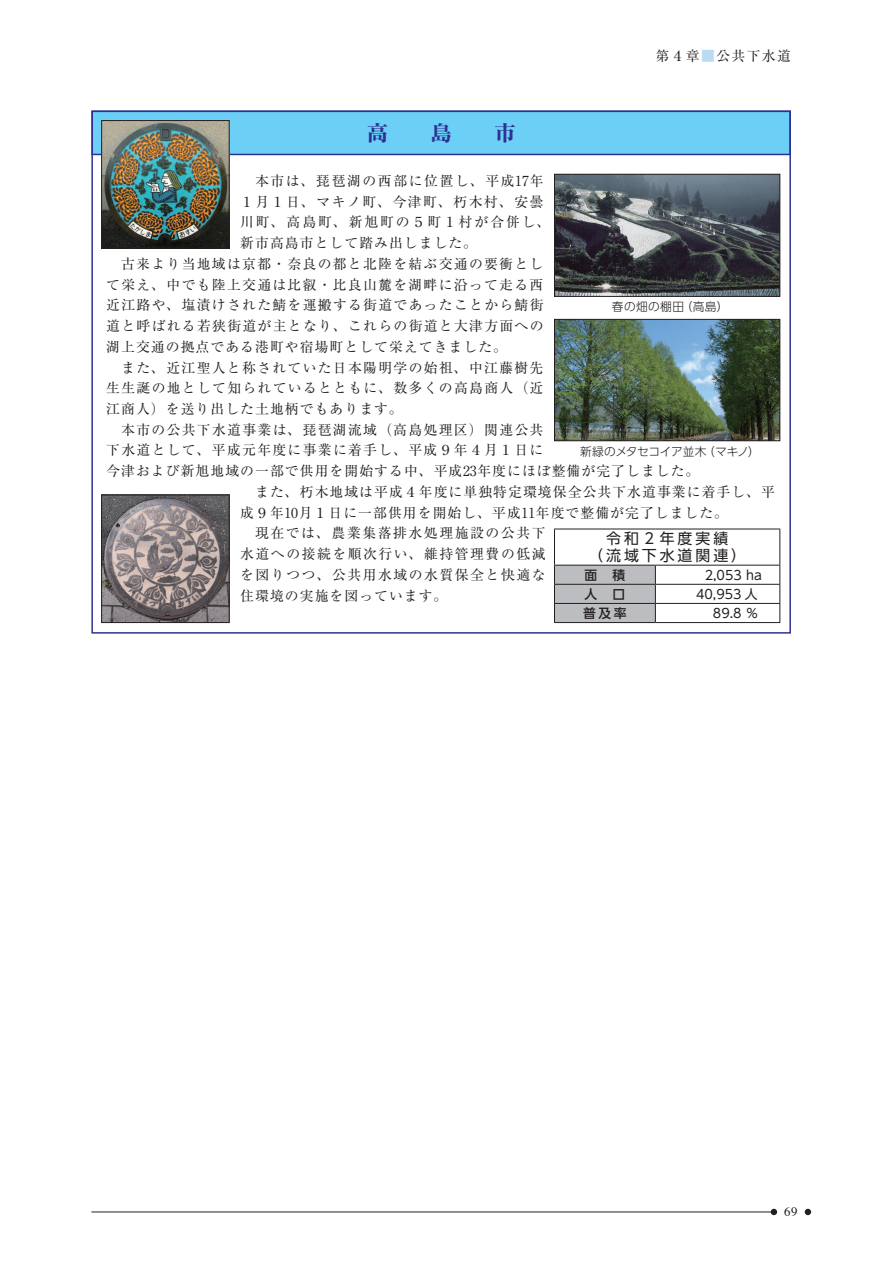
<style>
.page{position:relative;width:893px;height:1263px;background:#fff}
.page>*{position:absolute;margin:0;border:0;box-sizing:border-box;transform-origin:0 0}
.t1{font:800 21.3px "Ryumin Upr";color:#2e3092}
.t2{font:14.85px/17px "UD Shin Go Pr 6 N";letter-spacing:.2em;color:#231f20;text-align:center}
.t3{font:13.8px "Ryumin Upr";letter-spacing:.095em;color:#231f20}
.t4{font:13.8px "Ryumin Upr";letter-spacing:.075em;color:#231f20}
.t5{font:13.8px "Ryumin Upr";letter-spacing:.115em;color:#231f20}
.t6{font:13.8px "Ryumin Upr";letter-spacing:.14em;color:#231f20}
.t7{font:12.75px "UD Shin Go Pr 6 N";color:#231f20}
.t8{font:500 12.75px "UD Shin Go Pr 6 N";color:#231f20}
.t9{font:12.75px "Times";color:#231f20}
.t10{font:300 11.7px "UD Shin Go Pr 6 N";letter-spacing:-.025em;color:#231f20}
.t11{font:300 11.7px "UD Shin Go Pr 6 N";letter-spacing:.035em;color:#231f20}
.s1{color:#b9dbf3}
</style>
<div class="page">
<div style="left:92px;top:111px;width:698px;height:43px;background:#6bcff6"></div>
<div style="left:91px;top:111px;width:700px;height:44px;border:1px solid #2e3092"></div>
<hr style="left:655px;top:603px;width:125px;height:1px;background:#231f20">
<hr style="left:554px;top:622px;width:101px;height:1px;background:#231f20">
<hr style="left:655px;top:622px;width:125px;height:1px;background:#231f20">
<hr style="left:554px;top:529px;width:101px;height:1px;background:#231f20">
<hr style="left:655px;top:529px;width:125px;height:1px;background:#231f20">
<hr style="left:655px;top:565px;width:125px;height:1px;background:#231f20">
<svg style="left:554px;top:565px;width:102px;height:57px;background:#b4b4b7"></svg>
<svg style="left:779px;top:566px;width:1px;height:56px"></svg>
<hr style="left:554px;top:584px;width:101px;height:1px;background:#231f20">
<hr style="left:655px;top:584px;width:125px;height:1px;background:#231f20">
<hr style="left:554px;top:529px;width:1px;height:36px;background:#231f20">
<hr style="left:779px;top:529px;width:1px;height:36px;background:#231f20">
<img style="left:103px;top:497px;width:125px;height:124px">
<div style="left:101px;top:495px;width:129px;height:128px;border:1px solid #231f20"></div>
<img style="left:103px;top:122px;width:125px;height:125px">
<div style="left:101px;top:120px;width:129px;height:129px;border:1px solid #231f20"></div>
<img style="left:556px;top:321px;width:222px;height:118px">
<div style="left:554px;top:319px;width:226px;height:122px;border:1px solid #231f20"></div>
<img style="left:556px;top:176px;width:222px;height:119px">
<div style="left:554px;top:174px;width:226px;height:123px;border:1px solid #231f20"></div>
<svg style="left:805px;top:1209px;width:6px;height:6px"></svg>
<svg style="left:771px;top:1209px;width:6px;height:6px"></svg>
<hr style="left:91px;top:1211px;width:683px;height:1px;background:#231f20">
<h1 class="t1" style="left:367px;top:116px;width:23px">高</h1>
<h1 class="t1" style="left:431px;top:116px;width:23px">島</h1>
<h1 class="t1" style="left:494px;top:116px;width:23px">市</h1>
<p class="t3" style="left:655px;top:45px;width:137px">第４章<span class="s1">■</span>公共下水道</p>
<p class="t5" style="left:255px;top:170px;width:290px">本市は、琵琶湖の西部に位置し、平成17年</p>
<p class="t3" style="left:240px;top:191px;width:305px">１月１日、マキノ町、今津町、朽木村、安曇</p>
<p class="t6" style="left:240px;top:211px;width:312px">川町、高島町、新旭町の５町１村が合併し、</p>
<p class="t4" style="left:240px;top:232px;width:238px">新市高島市として踏み出しました。</p>
<p class="t3" style="left:121px;top:253px;width:424px">古来より当地域は京都・奈良の都と北陸を結ぶ交通の要衝とし</p>
<p class="t3" style="left:106px;top:274px;width:439px">て栄え、中でも陸上交通は比叡・比良山麓を湖畔に沿って走る西</p>
<p class="t3" style="left:106px;top:294px;width:439px">近江路や、塩漬けされた鯖を運搬する街道であったことから鯖街</p>
<p class="t3" style="left:106px;top:315px;width:439px">道と呼ばれる若狭街道が主となり、これらの街道と大津方面への</p>
<p class="t4" style="left:106px;top:336px;width:402px">湖上交通の拠点である港町や宿場町として栄えてきました。</p>
<p class="t3" style="left:121px;top:357px;width:424px">また、近江聖人と称されていた日本陽明学の始祖、中江藤樹先</p>
<p class="t3" style="left:106px;top:377px;width:439px">生生誕の地として知られているとともに、数多くの高島商人（近</p>
<p class="t4" style="left:106px;top:398px;width:298px">江商人）を送り出した土地柄でもあります。</p>
<p class="t3" style="left:121px;top:419px;width:424px">本市の公共下水道事業は、琵琶湖流域（高島処理区）関連公共</p>
<p class="t3" style="left:106px;top:439px;width:439px">下水道として、平成元年度に事業に着手し、平成９年４月１日に</p>
<p class="t4" style="left:106px;top:460px;width:594px">今津および新旭地域の一部で供用を開始する中、平成23年度にほぼ整備が完了しました。</p>
<p class="t4" style="left:255px;top:481px;width:521px">また、朽木地域は平成４年度に単独特定環境保全公共下水道事業に着手し、平</p>
<p class="t4" style="left:240px;top:502px;width:489px">成９年10月１日に一部供用を開始し、平成11年度で整備が完了しました。</p>
<p class="t5" style="left:255px;top:522px;width:292px">現在では、農業集落排水処理施設の公共下</p>
<p class="t3" style="left:240px;top:543px;width:307px">水道への接続を順次行い、維持管理費の低減</p>
<p class="t3" style="left:240px;top:564px;width:307px">を図りつつ、公共用水域の水質保全と快適な</p>
<p class="t4" style="left:240px;top:585px;width:209px">住環境の実施を図っています。</p>
<p class="t11" style="left:612px;top:297px;width:118px">春の畑の棚田（高島）</p>
<p class="t10" style="left:580px;top:442px;width:181px">新緑のメタセコイア並木（マキノ）</p>
<p class="t2" style="left:588px;top:530px;width:159px">令和２年度実績<br>（流域下水道関連）</p>
<p class="t8" style="left:584px;top:564px;width:42px">面 積</p>
<p class="t7" style="left:705px;top:564px;width:59px">2,053 ha</p>
<p class="t8" style="left:584px;top:583px;width:42px">人 口</p>
<p class="t7" style="left:696px;top:583px;width:63px">40,953 人</p>
<p class="t8" style="left:583px;top:603px;width:45px">普及率</p>
<p class="t7" style="left:713px;top:603px;width:47px">89.8 ％</p>
<p class="t9" style="left:784px;top:1200px;width:15px">69</p>
</div>
